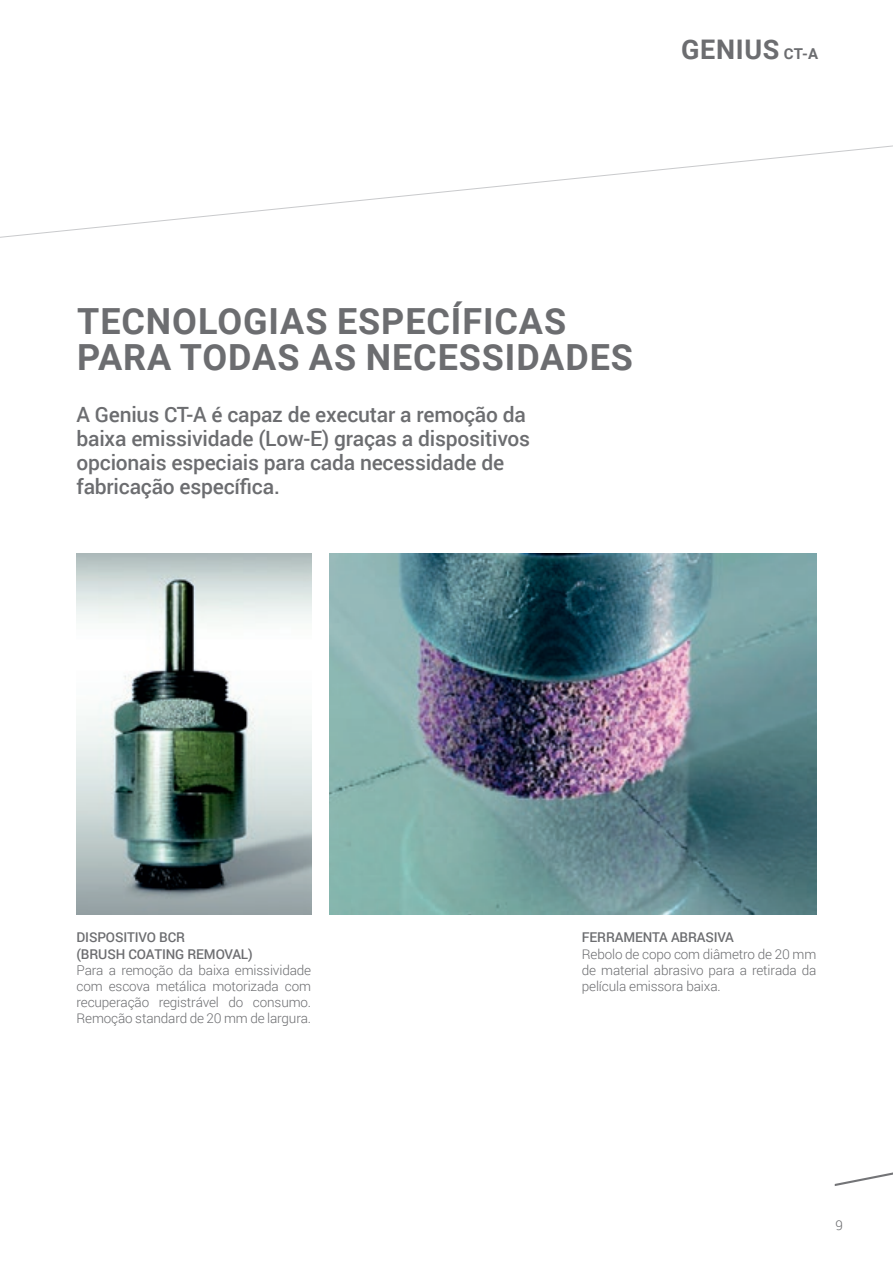
<style>
.page{position:relative;width:893px;height:1263px;background:#fff}
.page>*{position:absolute;margin:0;border:0;box-sizing:border-box;transform-origin:0 0}
.t1{font:700 36px/36px "Roboto";letter-spacing:.025em;color:#6c6d70}
.t2{font:700 27px "Roboto";letter-spacing:.025em;color:#6c6d70}
.t3{font:500 21px/24px "Roboto";letter-spacing:-.01em;color:#6c6d70}
.t4{font:300 13.5px/16.2px "Roboto";letter-spacing:-.01em;color:#6c6d70;text-align:justify}
.t5{font:500 13.5px "Roboto";letter-spacing:-.01em;color:#6c6d70}
.s1{font-size:15px}
</style>
<div class="page">
<svg style="left:0;top:145px;width:893px;height:93px"></svg>
<svg style="left:835px;top:1172px;width:58px;height:14px"></svg>
<img style="left:329px;top:553px;width:487px;height:361px">
<img style="left:77px;top:553px;width:234px;height:361px">
<p class="t2" style="left:681px;top:30px;width:138px">GENIUS <span class="s1">CT-A</span></p>
<p class="t1" style="left:77px;top:302px;width:557px">TECNOLOGIAS ESPECÍFICAS<br>PARA TODAS AS NECESSIDADES</p>
<p class="t3" style="left:77px;top:402px;width:455px">A Genius CT-A é capaz de executar a remoção da baixa emissividade (Low-E) graças a dispositivos opcionais especiais para cada necessidade de fabricação específica.</p>
<p class="t5" style="left:77px;top:928px;width:110px">DISPOSITIVO BCR</p>
<p class="t5" style="left:77px;top:944px;width:178px">(BRUSH COATING REMOVAL)</p>
<p class="t4" style="left:77px;top:961px;width:236px">Para a remoção da baixa emissividade com escova metálica motorizada com recuperação registrável do consumo.<br>Remoção standard de 20 mm de largura.</p>
<p class="t5" style="left:582px;top:928px;width:154px">FERRAMENTA ABRASIVA</p>
<p class="t4" style="left:582px;top:945px;width:236px">Rebolo de copo com diâmetro de 20 mm de material abrasivo para a retirada da película emissora baixa.</p>
<p class="t4" style="left:836px;top:1216px;width:9px">9</p>
</div>
